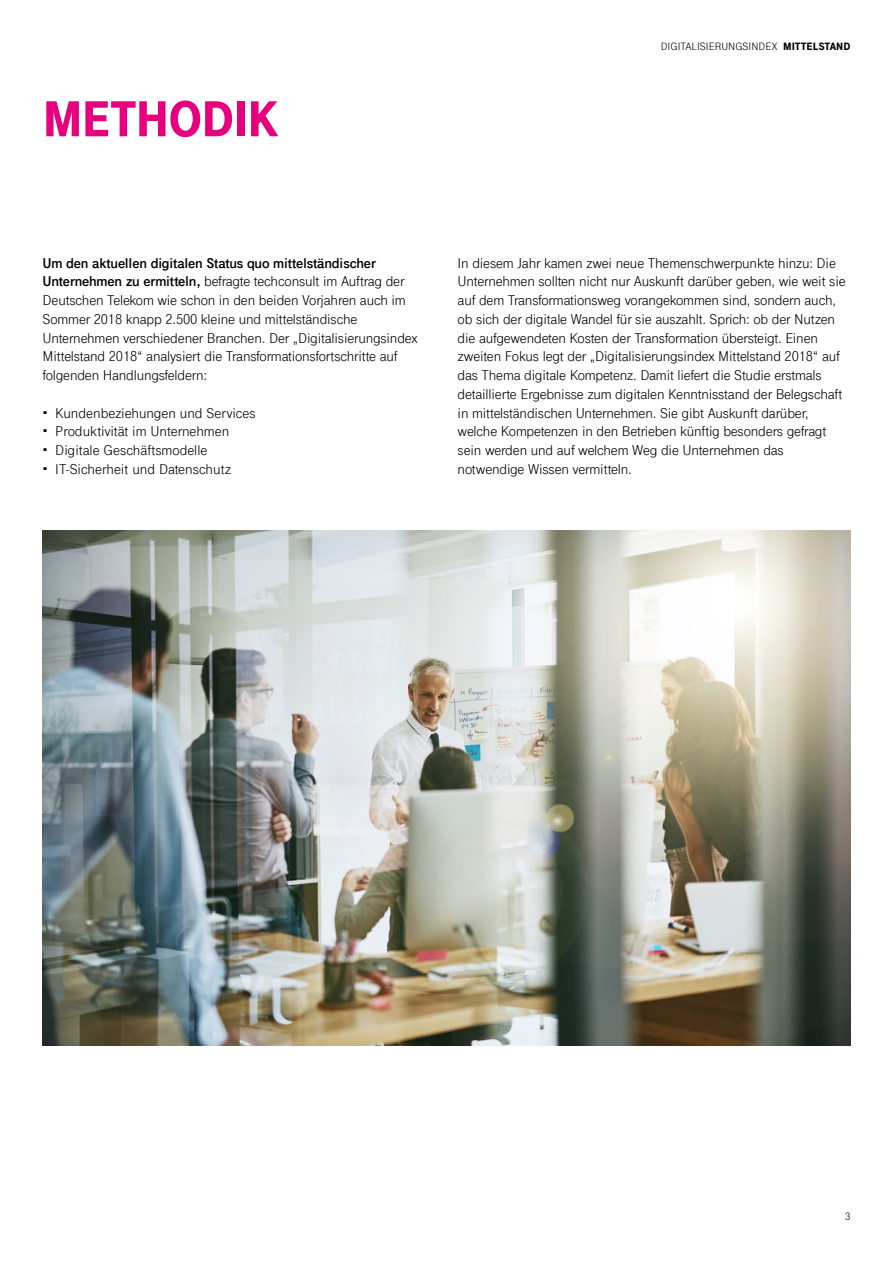
<style>
.page{position:relative;width:893px;height:1263px;background:#fff}
.page>*{position:absolute;margin:0;border:0;box-sizing:border-box;transform-origin:0 0}
.t1{font:900 52.5px "Tele Grotesk Next";letter-spacing:-.02em;color:#e6007d}
.t2{font:15px/18.8px "Tele Grotesk Next";letter-spacing:-.01em;color:#000}
.t3{font:11.25px "Tele Grotesk Next";color:#000}
.s1{font-weight:900}
.s2{font-weight:700}
</style>
<div class="page">
<img style="left:43px;top:530px;width:807px;height:516px">
<h1 class="t1" style="left:43px;top:90px;width:238px">METHODIK</h1>
<p class="t3" style="left:661px;top:40px;width:191px">DIGITALISIERUNGSINDEX <span class="s1">MITTELSTAND</span></p>
<p class="t2" style="left:43px;top:253px;width:377px"><span class="s2">Um den aktuellen digitalen Status quo mittelständischer Unternehmen zu ermitteln,</span> befragte techconsult im Auftrag der Deutschen Telekom wie schon in den beiden Vorjahren auch im Sommer 2018 knapp 2.500 kleine und mittelständische Unternehmen verschiedener Branchen. Der „Digitalisierungsindex Mittelstand 2018“ analysiert die Transformationsfortschritte auf folgenden Handlungsfeldern:</p>
<p class="t2" style="left:55px;top:403px;width:202px">Kundenbeziehungen und Services<br>Produktivität im Unternehmen<br>Digitale Geschäftsmodelle<br>IT-Sicherheit und Datenschutz</p>
<p class="t2" style="left:458px;top:253px;width:390px">In diesem Jahr kamen zwei neue Themenschwerpunkte hinzu: Die Unternehmen sollten nicht nur Auskunft darüber geben, wie weit sie auf dem Transformationsweg vorangekommen sind, sondern auch, ob sich der digitale Wandel für sie auszahlt. Sprich: ob der Nutzen die aufgewendeten Kosten der Transformation übersteigt. Einen zweiten Fokus legt der „Digitalisierungsindex Mittelstand 2018“ auf das Thema digitale Kompetenz. Damit liefert die Studie erstmals detaillierte Ergebnisse zum digitalen Kenntnisstand der Belegschaft in mittelständischen Unternehmen. Sie gibt Auskunft darüber, welche Kompetenzen in den Betrieben künftig besonders gefragt sein werden und auf welchem Weg die Unternehmen das notwendige Wissen vermitteln.</p>
<p class="t3" style="left:845px;top:1210px;width:7px">3</p>
</div>
